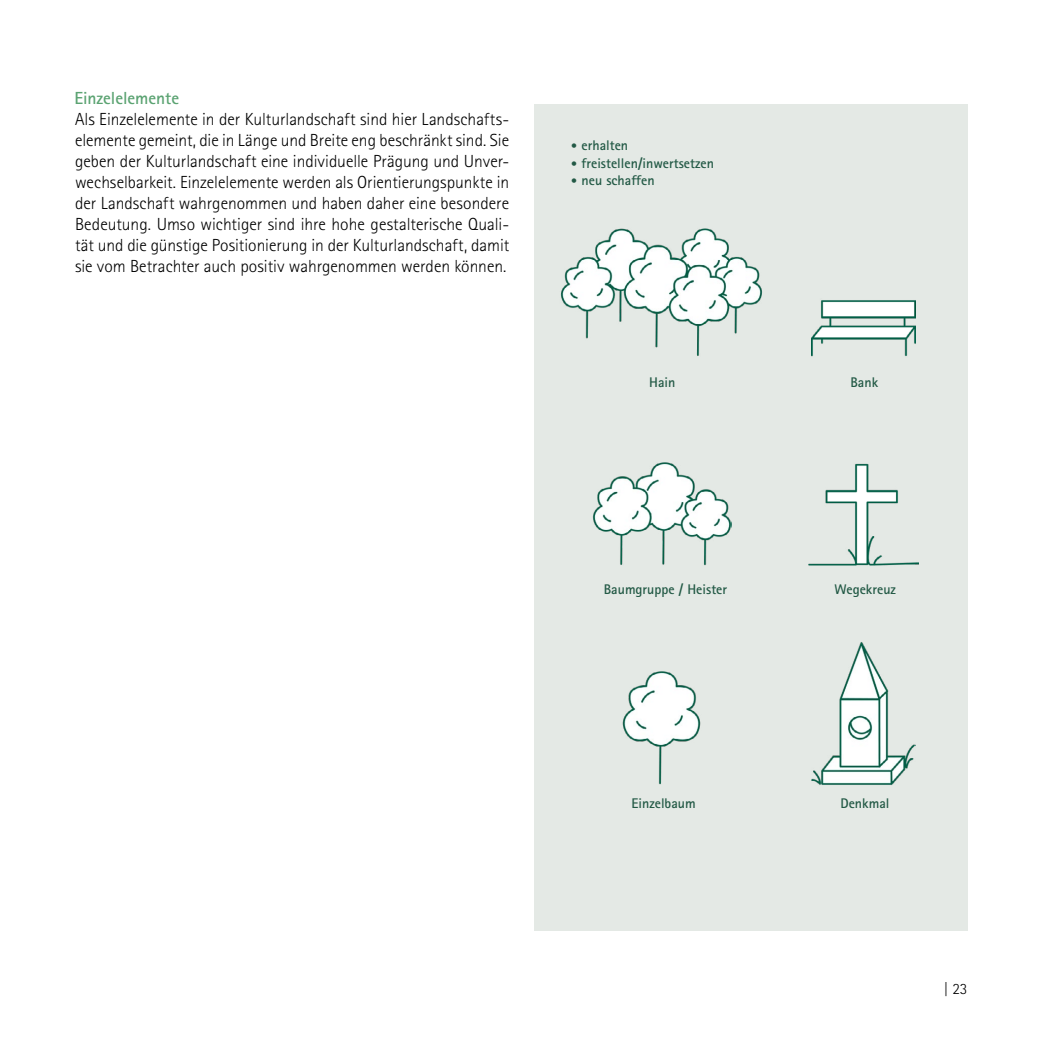
<style>
.page{position:relative;width:1042px;height:1042px;background:#fff}
.page>*{position:absolute;margin:0;border:0;box-sizing:border-box;transform-origin:0 0}
.LfULG_Copy{font:300 17.5px/21px "Rotis Sans Serif Std";color:#000;text-align:justify}
.H3_Bold_Gruen_10pt{font:700 17.5px "Rotis Sans Serif Std";letter-spacing:-.005em;color:#5ba372}
.t1{font:300 15.75px "Rotis Sans Serif Std";color:#000}
.Content_Sub{font:700 14px "Rotis Sans Serif Std";color:#225945}
.s1{font-size:12.25px}
</style>
<div class="page">
<div style="left:534px;top:104px;width:433px;height:826px;background:#e4e9e5"></div>
<img style="left:561px;top:228px;width:201px;height:128px">
<img style="left:811px;top:300px;width:104px;height:57px">
<img style="left:593px;top:462px;width:138px;height:104px">
<img style="left:809px;top:463px;width:109px;height:103px">
<img style="left:622px;top:671px;width:79px;height:114px">
<img style="left:811px;top:642px;width:105px;height:143px">
<h3 class="H3_Bold_Gruen_10pt" style="left:74px;top:87px;width:106px">Einzelelemente</h3>
<p class="LfULG_Copy" style="left:75px;top:109px;width:436px">Als Einzelelemente in der Kulturlandschaft sind hier Landschafts&shy;elemente gemeint, die in Länge und Breite eng beschränkt sind. Sie geben der Kulturlandschaft eine individuelle Prägung und Unver&shy;wechselbarkeit. Einzelelemente werden als Orientierungspunkte in der Landschaft wahrgenommen und haben daher eine besondere Bedeutung. Umso wichtiger sind ihre hohe gestalterische Quali&shy;tät und die günstige Positionierung in der Kulturlandschaft, damit sie vom Betrachter auch positiv wahrgenommen werden können.</p>
<p class="Content_Sub" style="left:571px;top:137px;width:59px"><span class="s1">•</span> erhalten</p>
<p class="Content_Sub" style="left:571px;top:154px;width:145px"><span class="s1">•</span> freistellen/inwertsetzen</p>
<p class="Content_Sub" style="left:571px;top:172px;width:85px"><span class="s1">•</span> neu schaffen</p>
<p class="Content_Sub" style="left:649px;top:373px;width:28px">Hain</p>
<p class="Content_Sub" style="left:850px;top:373px;width:29px">Bank</p>
<p class="Content_Sub" style="left:604px;top:581px;width:125px">Baumgruppe / Heister</p>
<p class="Content_Sub" style="left:834px;top:581px;width:63px">Wegekreuz</p>
<p class="Content_Sub" style="left:631px;top:795px;width:66px">Einzelbaum</p>
<p class="Content_Sub" style="left:840px;top:795px;width:50px">Denkmal</p>
<p class="t1" style="left:943px;top:979px;width:26px">| 23</p>
</div>
